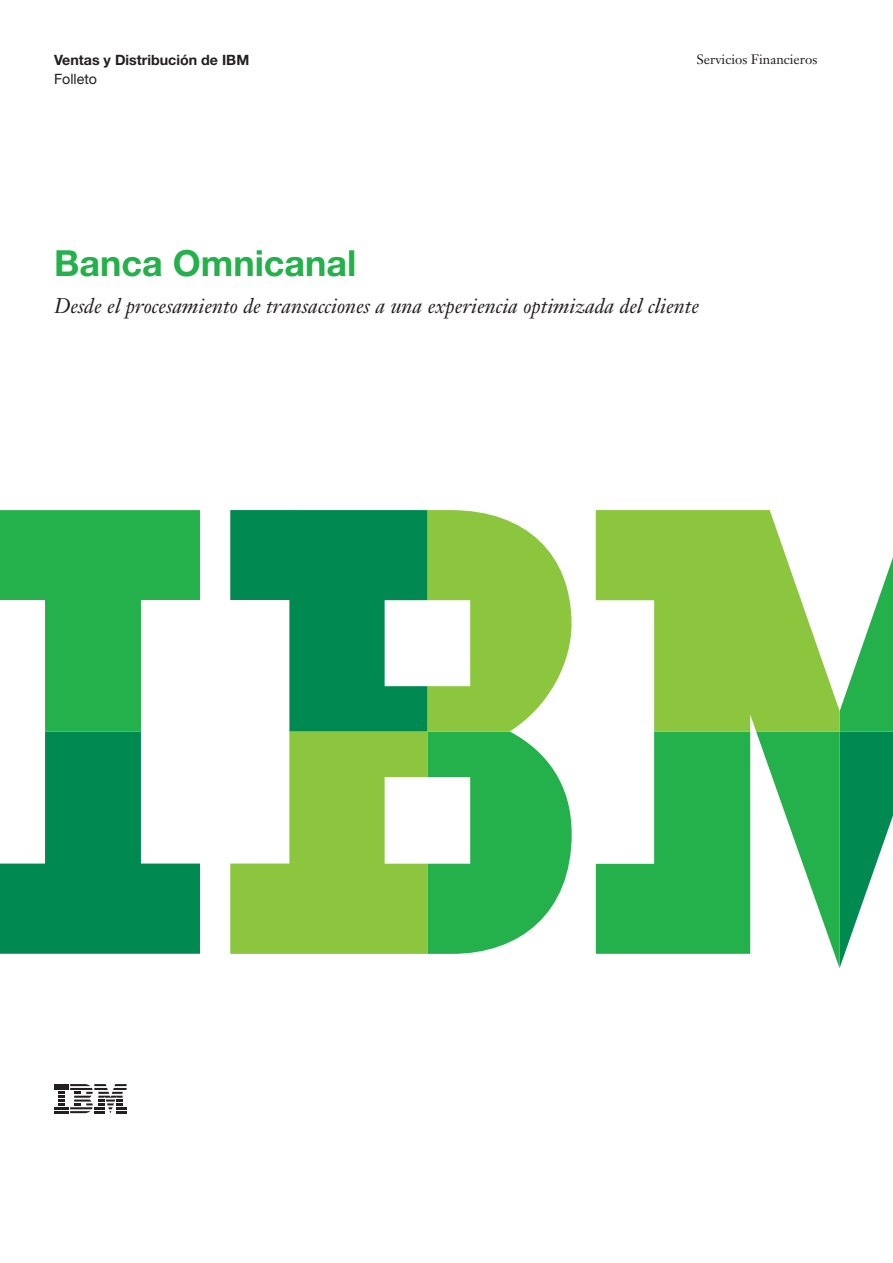
<style>
.page{position:relative;width:893px;height:1263px;background:#fff}
.page>*{position:absolute;margin:0;border:0;box-sizing:border-box;transform-origin:0 0}
.t1{font:700 36px "Helvetica Neue";color:#24b04b}
.subtitle{font:italic 21px "Janson Text LT Pro";color:#231f20}
.businessunit{font:700 14.25px "Helvetica Neue";color:#231f20}
.collateraltype{font:14.25px "Helvetica Neue";color:#231f20}
.industry{font:13.5px "Janson Text LT Pro";color:#231f20}
</style>
<div class="page">
<svg style="left:0;top:510px;width:200px;height:444px"></svg>
<svg style="left:840px;top:557px;width:53px;height:410px"></svg>
<svg style="left:596px;top:731px;width:244px;height:237px;fill:#24b04b"></svg>
<svg style="left:596px;top:510px;width:244px;height:221px;fill:#8bc63e"></svg>
<svg style="left:230px;top:510px;width:342px;height:444px"></svg>
<svg style="left:54px;top:1084px;width:73px;height:29px"></svg>
<p class="businessunit" style="left:54px;top:51px;width:197px">Ventas y Distribución de IBM</p>
<p class="collateraltype" style="left:54px;top:71px;width:45px">Folleto</p>
<p class="industry" style="left:696px;top:51px;width:123px">Servicios Financieros</p>
<p class="t1" style="left:54px;top:241px;width:304px">Banca Omnicanal</p>
<p class="subtitle" style="left:54px;top:293px;width:647px">Desde el procesamiento de transacciones a una experiencia optimizada del cliente</p>
</div>
